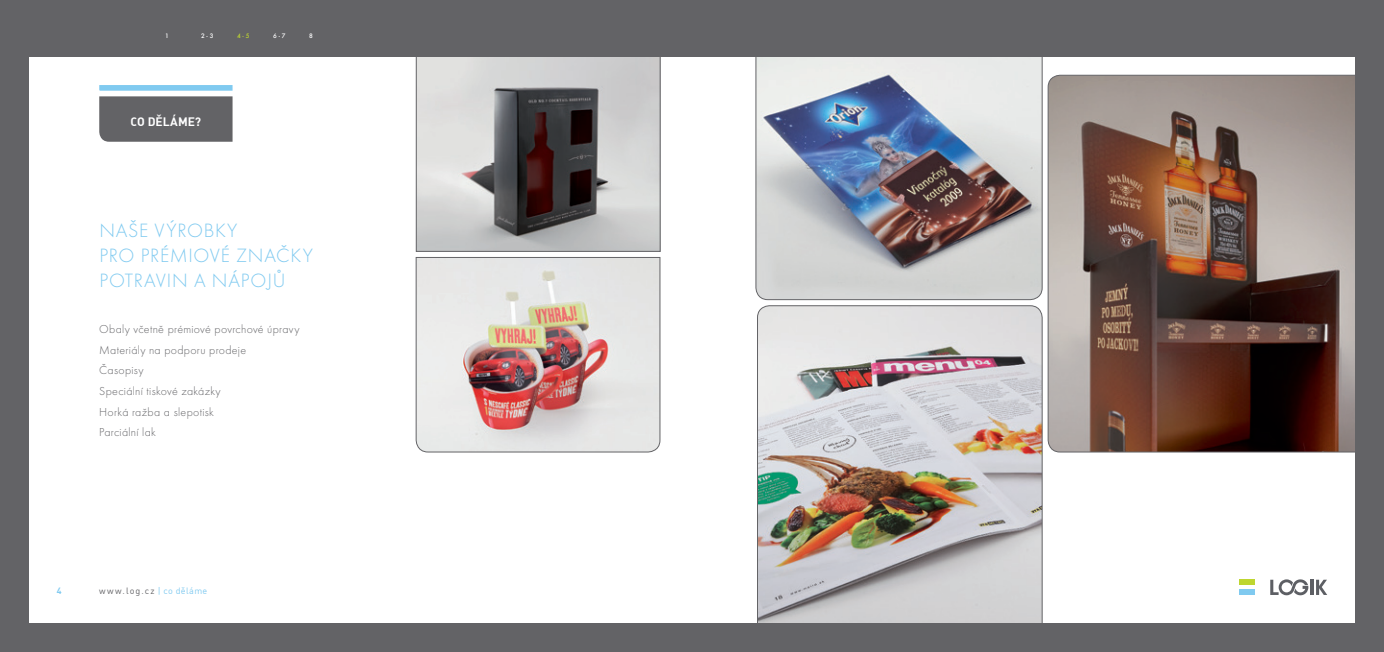
<style>
.page{position:relative;width:1384px;height:652px;background:#fff}
.page>*{position:absolute;margin:0;border:0;box-sizing:border-box;transform-origin:0 0}
.t1{font:20px/25px "Futura TOT Ligh";letter-spacing:.035em;color:#80caf0}
.t2{font:12px/20.7px "Futura TOT Ligh";letter-spacing:.025em;color:#636366}
.t3{font:700 12px "Adi Haus";color:#fff}
.t4{font:9px "Adi Haus";letter-spacing:.055em;color:#636366}
.t5{font:700 9px "Adi Haus";color:#80caf0}
.t6{font:500 6px "Futura";color:#fff}
.t7{font:500 6px "Futura";color:#bed630}
.s1{color:#80caf0}
</style>
<div class="page">
<img style="left:1047px;top:75px;width:308px;height:377px">
<img style="left:755px;top:57px;width:287px;height:243px">
<img style="left:757px;top:305px;width:285px;height:319px">
<svg style="left:1239px;top:589px;width:15px;height:1px"></svg>
<div style="left:1239px;top:580px;width:15px;height:5px;background:#bed630"></div>
<div style="left:1239px;top:590px;width:15px;height:5px;background:#80caf0"></div>
<hr style="left:1310px;top:580px;width:3px;height:15px;background:#5d5f64">
<svg style="left:1316px;top:580px;width:11px;height:15px"></svg>
<svg style="left:1270px;top:579px;width:38px;height:16px"></svg>
<svg style="left:99px;top:85px;width:133px;height:57px;background:#767e84"></svg>
<svg style="left:416px;top:57px;width:244px;height:194px;background:#a3a0a1"></svg>
<img style="left:416px;top:257px;width:244px;height:195px">
<div style="left:0;top:0;width:28px;height:652px;background:#636366"></div>
<div style="left:1355px;top:0;width:28px;height:652px;background:#636366"></div>
<div style="left:0;top:0;width:1383px;height:57px;background:#636366"></div>
<div style="left:0;top:624px;width:1383px;height:28px;background:#636366"></div>
<p class="t6" style="left:165px;top:32px;width:5px">1</p>
<p class="t6" style="left:201px;top:32px;width:14px">2 - 3</p>
<p class="t7" style="left:237px;top:32px;width:14px">4 - 5</p>
<p class="t6" style="left:273px;top:32px;width:14px">6 - 7</p>
<p class="t6" style="left:309px;top:32px;width:5px">8</p>
<p class="t3" style="left:131px;top:113px;width:72px">CO DĚLÁME?</p>
<h1 class="t1" style="left:99px;top:218px;width:215px">NAŠE VÝROBKY<br>PRO PRÉMIOVÉ ZNAČKY<br>POTRAVIN A NÁPOJŮ</h1>
<p class="t2" style="left:99px;top:319px;width:202px">Obaly včetně prémiové povrchové úpravy<br>Materiály na podporu prodeje<br>Časopisy<br>Speciální tiskové zakázky<br>Horká ražba a slepotisk<br>Parciální lak</p>
<p class="t5" style="left:57px;top:585px;width:6px">4</p>
<p class="t4" style="left:99px;top:585px;width:110px">www.log.cz <span class="s1">| co děláme</span></p>
</div>
